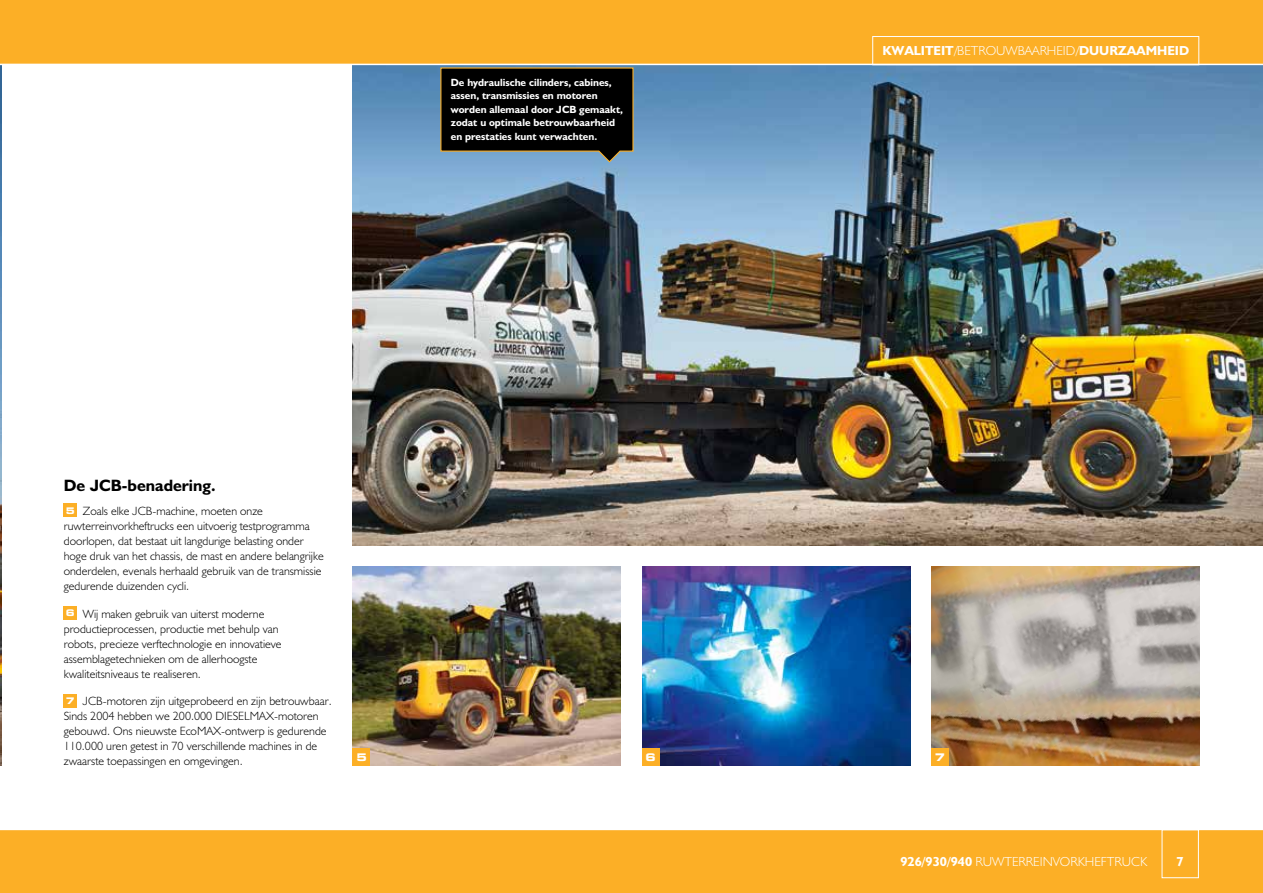
<style>
.page{position:relative;width:1263px;height:893px;background:#fff}
.page>*{position:absolute;margin:0;border:0;box-sizing:border-box;transform-origin:0 0}
.t1{font:16.5px "JCB Bold";color:#000}
.t2{font:13.2px "JCB Bold";color:#fff}
.t3{font:13.2px "JCB Light";color:#fff}
.t4{font:12px/15px "JCB Light";color:#000}
.t5{font:10.5px/13.5px "JCB Bold";color:#fff}
.t6{font:700 expanded 10.5px "Square 721 BT";color:#fff}
.s1{font-family:"JCB Light"}
.s2{font-family:"Square 721 BT";font-weight:700;font-stretch:expanded;font-size:9.15px;color:#fff}
.s3{font-family:"JCB Bold"}
</style>
<div class="page">
<img style="left:0;top:65px;width:1px;height:700px">
<img style="left:353px;top:65px;width:910px;height:481px">
<img style="left:931px;top:567px;width:268px;height:198px">
<div style="left:0;top:829px;width:1263px;height:64px;background:#fcaf26"></div>
<hr style="left:0;top:829px;width:1263px;height:1px;background:#fff">
<div style="left:0;top:0;width:1263px;height:64px;background:#fcaf26"></div>
<img style="left:642px;top:567px;width:268px;height:198px">
<img style="left:353px;top:567px;width:268px;height:198px">
<div style="left:353px;top:748px;width:17px;height:17px;background:#fcaf26"></div>
<div style="left:642px;top:748px;width:17px;height:17px;background:#fcaf26"></div>
<div style="left:931px;top:748px;width:17px;height:17px;background:#fcaf26"></div>
<div style="left:1162px;top:829px;width:37px;height:49px;border:1px solid #fff"></div>
<div style="left:872px;top:36px;width:327px;height:29px;border:1px solid #fff"></div>
<div style="left:64px;top:504px;width:13px;height:13px;background:#fcaf26"></div>
<div style="left:64px;top:606px;width:13px;height:14px;background:#fcaf26"></div>
<div style="left:64px;top:694px;width:13px;height:13px;background:#fcaf26"></div>
<svg style="left:440px;top:67px;width:194px;height:96px;background:#161919"></svg>
<p class="t5" style="left:451px;top:75px;width:174px">De hydraulische cilinders, cabines, assen, transmissies en motoren worden allemaal door JCB gemaakt, zodat u optimale betrouwbaarheid en prestaties kunt verwachten.</p>
<p class="t2" style="left:882px;top:43px;width:308px">KWALITEIT<span class="s1">/BETROUWBAARHEID/</span>DUURZAAMHEID</p>
<h1 class="t1" style="left:64px;top:475px;width:153px">De JCB-benadering.</h1>
<p class="t4" style="left:64px;top:503px;width:261px"><span class="s2">5</span> Zoals elke JCB-machine, moeten onze ruwterreinvorkheftrucks een uitvoerig testprogramma doorlopen, dat bestaat uit langdurige belasting onder hoge druk van het chassis, de mast en andere belangrijke onderdelen, evenals herhaald gebruik van de transmissie gedurende duizenden cycli.</p>
<p class="t4" style="left:64px;top:606px;width:219px"><span class="s2">6</span> Wij maken gebruik van uiterst moderne productieprocessen, productie met behulp van robots, precieze verftechnologie en innovatieve assemblagetechnieken om de allerhoogste kwaliteitsniveaus te realiseren.</p>
<p class="t4" style="left:64px;top:694px;width:269px"><span class="s2">7</span> JCB-motoren zijn uitgeprobeerd en zijn betrouwbaar.<br>Sinds 2004 hebben we 200.000 DIESELMAX-motoren gebouwd. Ons nieuwste EcoMAX-ontwerp is gedurende 110.000 uren getest in 70 verschillende machines in de zwaarste toepassingen en omgevingen.</p>
<p class="t6" style="left:356px;top:751px;width:12px">5</p>
<p class="t6" style="left:645px;top:751px;width:12px">6</p>
<p class="t6" style="left:935px;top:751px;width:12px">7</p>
<p class="t3" style="left:900px;top:853px;width:248px"><span class="s3">926/930/940</span> RUWTERREINVORKHEFTRUCK</p>
<p class="t2" style="left:1176px;top:853px;width:9px">7</p>
</div>
